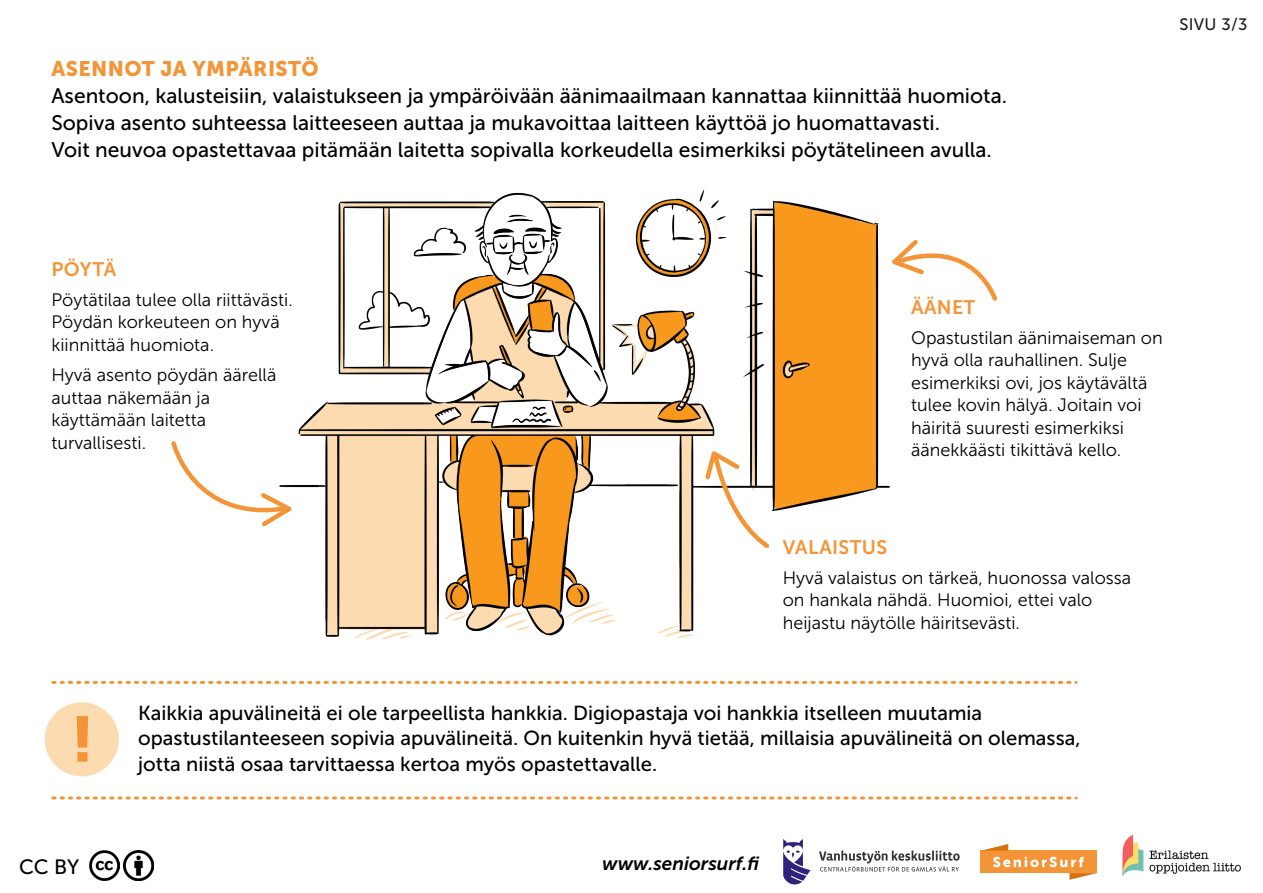
<style>
.page{position:relative;width:1263px;height:893px;background:#fff}
.page>*{position:absolute;margin:0;border:0;box-sizing:border-box;transform-origin:0 0}
.t1{font:63.75px "Museo Sans 900";color:#f39537}
.t2{font:21px/27px "Museo Sans 500";color:#000}
.t3{font:21px "Museo Sans 900";letter-spacing:.02em;color:#f39537}
.t4{font:20.7px "Museo Sans 500";color:#000}
.t5{font:20.25px/25.5px "Museo Sans 500";color:#000}
.t6{font:19.5px "Museo Sans 700";letter-spacing:.02em;color:#f39537}
.t7{font:italic 18.9px "Museo Sans 700";color:#000}
.t8{font:18px/22.5px "Museo Sans 300";color:#000}
.t9{font:16.5px "Museo Sans 500";color:#1d1d1b}
</style>
<div class="page">
<img style="left:294px;top:190px;width:596px;height:450px">
<svg style="left:171px;top:441px;width:123px;height:86px"></svg>
<svg style="left:892px;top:240px;width:105px;height:61px"></svg>
<svg style="left:703px;top:449px;width:68px;height:101px"></svg>
<svg style="left:53px;top:681px;width:1023px;height:3px"></svg>
<svg style="left:53px;top:796px;width:1023px;height:3px"></svg>
<img style="left:90px;top:851px;width:30px;height:30px">
<img style="left:123px;top:851px;width:30px;height:30px">
<div style="left:45px;top:702px;width:74px;height:74px;background:#fddbb0;border-radius:50%"></div>
<img style="left:1122px;top:834px;width:119px;height:43px">
<svg style="left:783px;top:839px;width:27px;height:46px"></svg>
<svg style="left:819px;top:850px;width:141px;height:21px"></svg>
<div style="left:981px;top:851px;width:116px;height:22px;background:#f39537"></div>
<svg style="left:993px;top:857px;width:91px;height:10px"></svg>
<svg style="left:1069px;top:873px;width:28px;height:7px"></svg>
<svg style="left:981px;top:844px;width:27px;height:7px"></svg>
<p class="t3" style="left:51px;top:57px;width:269px">ASENNOT JA YMPÄRISTÖ</p>
<p class="t2" style="left:51px;top:82px;width:957px">Asentoon, kalusteisiin, valaistukseen ja ympäröivään äänimaailmaan kannattaa kiinnittää huomiota.<br>Sopiva asento suhteessa laitteeseen auttaa ja mukavoittaa laitteen käyttöä jo huomattavasti.<br>Voit neuvoa opastettavaa pitämään laitetta sopivalla korkeudella esimerkiksi pöytätelineen avulla.</p>
<p class="t9" style="left:1179px;top:15px;width:70px">SIVU 3/3</p>
<p class="t6" style="left:51px;top:258px;width:66px">PÖYTÄ</p>
<p class="t8" style="left:51px;top:289px;width:243px">Pöytätilaa tulee olla riittävästi.<br>Pöydän korkeuteen on hyvä kiinnittää huomiota.</p>
<p class="t8" style="left:51px;top:364px;width:226px">Hyvä asento pöydän äärellä auttaa näkemään ja käyttämään laitetta turvallisesti.</p>
<p class="t6" style="left:911px;top:296px;width:66px">ÄÄNET</p>
<p class="t8" style="left:911px;top:327px;width:253px">Opastustilan äänimaiseman on hyvä olla rauhallinen. Sulje esimerkiksi ovi, jos käytävältä tulee kovin hälyä. Joitain voi häiritä suuresti esimerkiksi äänekkäästi tikittävä kello.</p>
<p class="t6" style="left:783px;top:536px;width:106px">VALAISTUS</p>
<p class="t8" style="left:783px;top:566px;width:350px">Hyvä valaistus on tärkeä, huonossa valossa on hankala nähdä. Huomioi, ettei valo heijastu näytölle häiritsevästi.</p>
<h1 class="t1" style="left:71px;top:703px;width:25px">!</h1>
<p class="t4" style="left:19px;top:856px;width:62px">CC BY</p>
<p class="t5" style="left:138px;top:700px;width:944px">Kaikkia apuvälineitä ei ole tarpeellista hankkia. Digiopastaja voi hankkia itselleen muutamia opastustilanteeseen sopivia apuvälineitä. On kuitenkin hyvä tietää, millaisia apuvälineitä on olemassa, jotta niistä osaa tarvittaessa kertoa myös opastettavalle.</p>
<p class="t7" style="left:602px;top:852px;width:159px">www.seniorsurf.fi</p>
</div>
